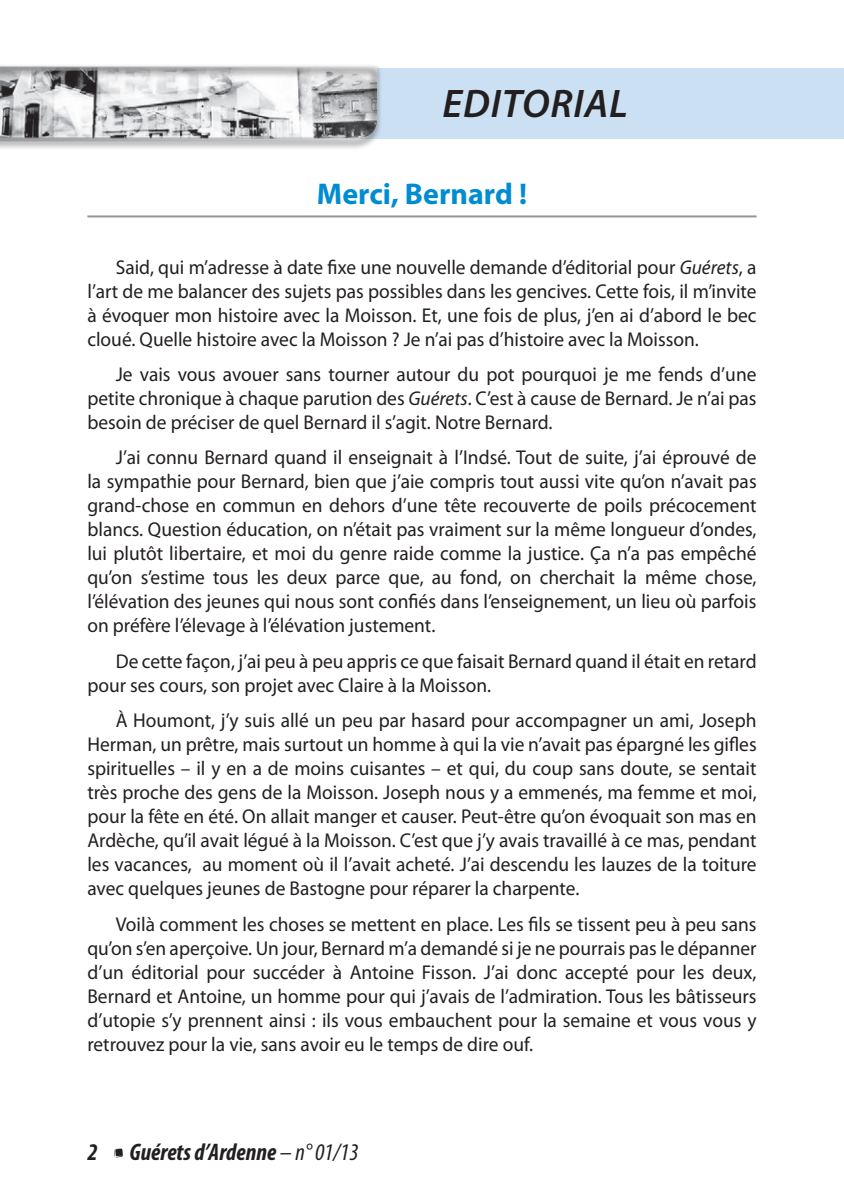
<style>
.page{position:relative;width:844px;height:1196px;background:#fff}
.page>*{position:absolute;margin:0;border:0;box-sizing:border-box;transform-origin:0 0}
.t1{font:italic 600 40px "Myriad Pro";letter-spacing:.02em;color:#231f20}
.t2{font:700 30px "Myriad Pro";color:#008cd0}
.t3{font:italic 700 condensed 24px "Myriad Pro";color:#231f20}
.t4{font:20px/24px "Myriad Pro";color:#231f20;text-align:justify}
.s1{font-style:italic}
.s2{font-weight:400}
</style>
<div class="page">
<svg style="left:114px;top:1148px;width:9px;height:8px"></svg>
<hr style="left:87px;top:215px;width:669px;height:2px;background:#939598">
<div style="left:0;top:68px;width:844px;height:70px;background:#cbe0f3"></div>
<div style="left:0;top:63px;width:382px;height:87px;background:#231f20;opacity:.5"></div>
<svg style="left:0;top:65px;width:381px;height:78px;background:#bfc0c1"></svg>
<h1 class="t1" style="left:442px;top:78px;width:187px">EDITORIAL</h1>
<h2 class="t2" style="left:317px;top:174px;width:212px">Merci, Bernard !</h2>
<p class="t4" style="left:87px;top:254px;width:670px;text-indent:28px">Said, qui m’adresse à date fixe une nouvelle demande d’éditorial pour <span class="s1">Guérets</span>, a l’art de me balancer des sujets pas possibles dans les gencives. Cette fois, il m’invite à évoquer mon histoire avec la Moisson. Et, une fois de plus, j’en ai d’abord le bec cloué. Quelle histoire avec la Moisson ? Je n’ai pas d’histoire avec la Moisson.</p>
<p class="t4" style="left:87px;top:362px;width:671px;text-indent:28px">Je vais vous avouer sans tourner autour du pot pourquoi je me fends d’une petite chronique à chaque parution des <span class="s1">Guérets</span>. C’est à cause de Bernard. Je n’ai pas besoin de préciser de quel Bernard il s’agit. Notre Bernard.</p>
<p class="t4" style="left:87px;top:445px;width:671px;text-indent:28px">J’ai connu Bernard quand il enseignait à l’Indsé. Tout de suite, j’ai éprouvé de la sympathie pour Bernard, bien que j’aie compris tout aussi vite qu’on n’avait pas grand-chose en commun en dehors d’une tête recouverte de poils précocement blancs. Question éducation, on n’était pas vraiment sur la même longueur d’ondes, lui plutôt libertaire, et moi du genre raide comme la justice. Ça n’a pas empêché qu’on s’estime tous les deux parce que, au fond, on cherchait la même chose, l’élévation des jeunes qui nous sont confiés dans l’enseignement, un lieu où parfois on préfère l’élevage à l’élévation justement.</p>
<p class="t4" style="left:87px;top:648px;width:671px;text-indent:28px">De cette façon, j’ai peu à peu appris ce que faisait Bernard quand il était en retard pour ses cours, son projet avec Claire à la Moisson.</p>
<p class="t4" style="left:87px;top:708px;width:671px;text-indent:28px">À Houmont, j’y suis allé un peu par hasard pour accompagner un ami, Joseph Herman, un prêtre, mais surtout un homme à qui la vie n’avait pas épargné les gifles spirituelles – il y en a de moins cuisantes – et qui, du coup sans doute, se sentait très proche des gens de la Moisson. Joseph nous y a emmenés, ma femme et moi, pour la fête en été. On allait manger et causer. Peut-être qu’on évoquait son mas en Ardèche, qu’il avait légué à la Moisson. C’est que j’y avais travaillé à ce mas, pendant les vacances, au moment où il l’avait acheté. J’ai descendu les lauzes de la toiture avec quelques jeunes de Bastogne pour réparer la charpente.</p>
<p class="t4" style="left:87px;top:911px;width:670px;text-indent:28px">Voilà comment les choses se mettent en place. Les fils se tissent peu à peu sans qu’on s’en aperçoive. Un jour, Bernard m’a demandé si je ne pourrais pas le dépanner d’un éditorial pour succéder à Antoine Fisson. J’ai donc accepté pour les deux, Bernard et Antoine, un homme pour qui j’avais de l’admiration. Tous les bâtisseurs d’utopie s’y prennent ainsi : ils vous embauchent pour la semaine et vous vous y retrouvez pour la vie, sans avoir eu le temps de dire ouf.</p>
<p class="t3" style="left:87px;top:1136px;width:12px">2</p>
<p class="t3" style="left:129px;top:1136px;width:231px">Guérets d’Ardenne <span class="s2">– n° 01/13</span></p>
</div>
